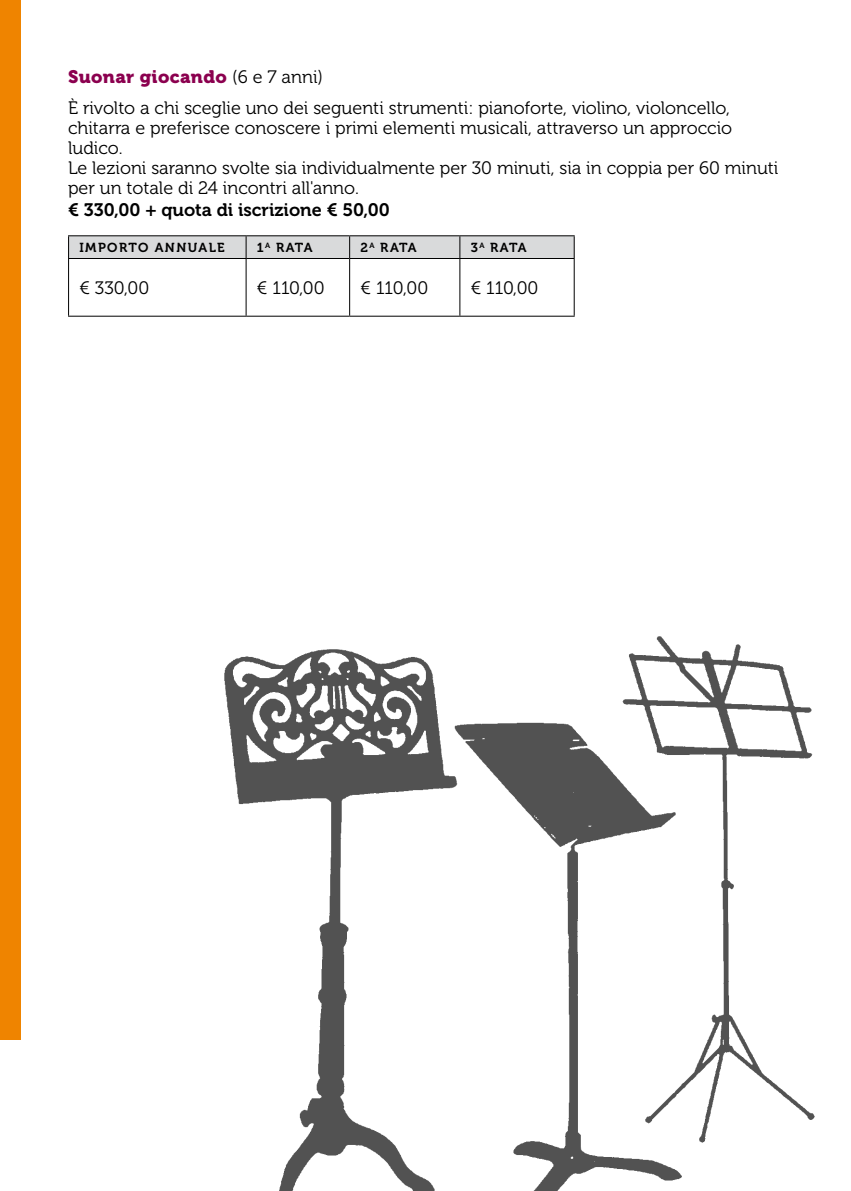
<style>
.page{position:relative;width:851px;height:1191px;background:#fff}
.page>*{position:absolute;margin:0;border:0;box-sizing:border-box;transform-origin:0 0}
.t1{font:18px/20px "Museo 300";color:#000}
.t2{font:18px "Museo 700";color:#000}
.t3{font:18px "Museo 900";letter-spacing:.02em;color:#8b004f}
.t4{font:13px "Museo 700";letter-spacing:.11em;color:#000}
.s1{font-family:"Museo 300";color:#000}
</style>
<div class="page">
<hr style="left:68px;top:235px;width:178px;height:1px;background:#000">
<hr style="left:246px;top:235px;width:103px;height:1px;background:#000">
<hr style="left:349px;top:235px;width:111px;height:1px;background:#000">
<hr style="left:460px;top:235px;width:114px;height:1px;background:#000">
<div style="left:68px;top:236px;width:506px;height:22px;background:#d9dadb"></div>
<hr style="left:68px;top:258px;width:178px;height:1px;background:#000">
<hr style="left:68px;top:259px;width:1px;height:57px;background:#000">
<hr style="left:246px;top:258px;width:103px;height:1px;background:#000">
<hr style="left:245px;top:259px;width:1px;height:57px;background:#000">
<hr style="left:349px;top:258px;width:111px;height:1px;background:#000">
<hr style="left:349px;top:259px;width:1px;height:57px;background:#000">
<hr style="left:460px;top:258px;width:114px;height:1px;background:#000">
<hr style="left:459px;top:259px;width:1px;height:57px;background:#000">
<hr style="left:573px;top:259px;width:1px;height:57px;background:#000">
<hr style="left:68px;top:316px;width:178px;height:1px;background:#000">
<hr style="left:246px;top:316px;width:103px;height:1px;background:#000">
<hr style="left:349px;top:316px;width:111px;height:1px;background:#000">
<hr style="left:460px;top:316px;width:114px;height:1px;background:#000">
<div style="left:0;top:0;width:21px;height:1039px;background:#ef8400"></div>
<img style="left:224px;top:636px;width:591px;height:555px">
<p class="t3" style="left:68px;top:66px;width:256px">Suonar giocando <span class="s1">(6 e 7 anni)</span></p>
<p class="t1" style="left:68px;top:98px;width:711px">È rivolto a chi sceglie uno dei seguenti strumenti: pianoforte, violino, violoncello, chitarra e preferisce conoscere i primi elementi musicali, attraverso un approccio ludico.<br>Le lezioni saranno svolte sia individualmente per 30 minuti, sia in coppia per 60 minuti per un totale di 24 incontri all'anno.</p>
<p class="t2" style="left:68px;top:200px;width:323px">€ 330,00 + quota di iscrizione € 50,00</p>
<p class="t4" style="left:79px;top:240px;width:147px">IMPORTO ANNUALE</p>
<p class="t4" style="left:257px;top:240px;width:57px">1 <sup>A</sup> RATA</p>
<p class="t4" style="left:360px;top:240px;width:58px">2 <sup>A</sup> RATA</p>
<p class="t4" style="left:470px;top:240px;width:57px">3 <sup>A</sup> RATA</p>
<p class="t1" style="left:79px;top:278px;width:71px">€ 330,00</p>
<p class="t1" style="left:257px;top:278px;width:69px">€ 110,00</p>
<p class="t1" style="left:360px;top:278px;width:69px">€ 110,00</p>
<p class="t1" style="left:470px;top:278px;width:69px">€ 110,00</p>
</div>
